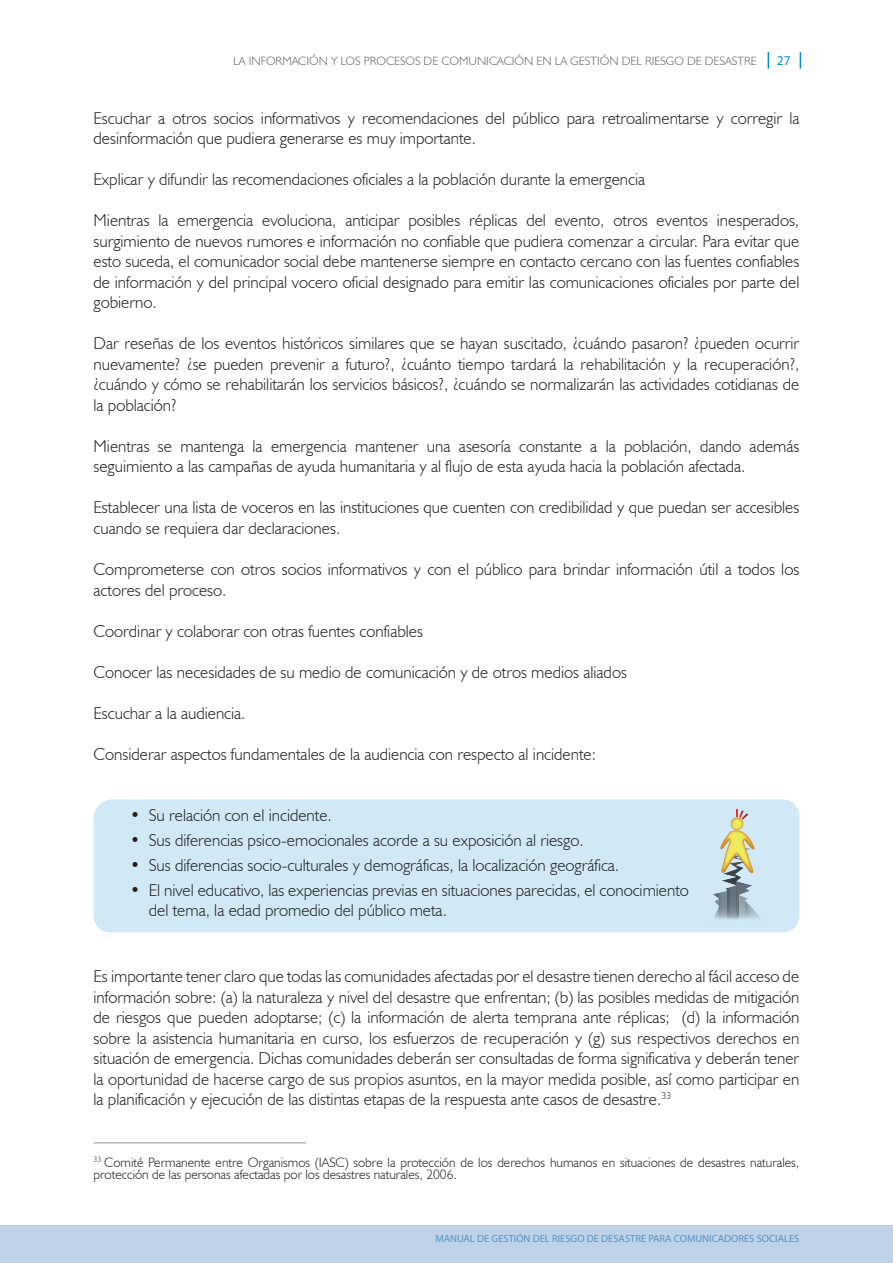
<style>
.page{position:relative;width:893px;height:1263px;background:#fff}
.page>*{position:absolute;margin:0;border:0;box-sizing:border-box;transform-origin:0 0}
._0_texto_normal{font:300 17.1px/20.5px "Humanist 521 BT";color:#231f20}
._0_viñeta{font:300 17.1px/20.5px "Humanist 521 BT";color:#231f20}
.piepag{font:300 13.5px/12px "Humanist 521 BT";color:#231f20}
.t1{font:13.5px "Myriad Pro";color:#0093d0}
.t2{font:300 12px "Humanist 521 BT";color:#636366}
.t3{font:10.5px "Myriad Pro";color:#5792c2}
</style>
<div class="page">
<svg style="left:768px;top:52px;width:1px;height:17px"></svg>
<svg style="left:800px;top:52px;width:1px;height:17px"></svg>
<div style="left:0;top:1226px;width:893px;height:37px;background:#c0d2e8"></div>
<div style="left:94px;top:799px;width:705px;height:133px;background:#d1e8f6"></div>
<hr style="left:94px;top:1142px;width:212px;height:1px;background:#939598">
<svg style="left:702px;top:809px;width:72px;height:119px;background:#c5d4d3"></svg>
<p class="t2" style="left:233px;top:54px;width:525px">LA INFORMACIÓN Y LOS PROCESOS DE COMUNICACIÓN EN LA GESTIÓN DEL RIESGO DE DESASTRE</p>
<p class="t1" style="left:777px;top:52px;width:15px">27</p>
<p class="_0_texto_normal" style="left:94px;top:107px;width:707px">Escuchar a otros socios informativos y recomendaciones del público para retroalimentarse y corregir la desinformación que pudiera generarse es muy importante.</p>
<p class="_0_texto_normal" style="left:94px;top:169px;width:553px">Explicar y difundir las recomendaciones oficiales a la población durante la emergencia</p>
<p class="_0_texto_normal" style="left:94px;top:210px;width:707px;text-align:justify">Mientras la emergencia evoluciona, anticipar posibles réplicas del evento, otros eventos inesperados, surgimiento de nuevos rumores e información no confiable que pudiera comenzar a circular. Para evitar que esto suceda, el comunicador social debe mantenerse siempre en contacto cercano con las fuentes confiables de información y del principal vocero oficial designado para emitir las comunicaciones oficiales por parte del gobierno.</p>
<p class="_0_texto_normal" style="left:94px;top:333px;width:707px;text-align:justify">Dar reseñas de los eventos históricos similares que se hayan suscitado, ¿cuándo pasaron? ¿pueden ocurrir nuevamente? ¿se pueden prevenir a futuro?, ¿cuánto tiempo tardará la rehabilitación y la recuperación?, ¿cuándo y cómo se rehabilitarán los servicios básicos?, ¿cuándo se normalizarán las actividades cotidianas de la población?</p>
<p class="_0_texto_normal" style="left:94px;top:435px;width:707px">Mientras se mantenga la emergencia mantener una asesoría constante a la población, dando además seguimiento a las campañas de ayuda humanitaria y al flujo de esta ayuda hacia la población afectada.</p>
<p class="_0_texto_normal" style="left:94px;top:497px;width:707px">Establecer una lista de voceros en las instituciones que cuenten con credibilidad y que puedan ser accesibles cuando se requiera dar declaraciones.</p>
<p class="_0_texto_normal" style="left:94px;top:559px;width:707px">Comprometerse con otros socios informativos y con el público para brindar información útil a todos los actores del proceso.</p>
<p class="_0_texto_normal" style="left:94px;top:620px;width:331px">Coordinar y colaborar con otras fuentes confiables</p>
<p class="_0_texto_normal" style="left:94px;top:661px;width:535px">Conocer las necesidades de su medio de comunicación y de otros medios aliados</p>
<p class="_0_texto_normal" style="left:94px;top:702px;width:154px">Escuchar a la audiencia.</p>
<p class="_0_texto_normal" style="left:94px;top:743px;width:504px">Considerar aspectos fundamentales de la audiencia con respecto al incidente:</p>
<p class="_0_viñeta" style="left:130px;top:805px;width:203px">• Su relación con el incidente.</p>
<p class="_0_viñeta" style="left:130px;top:830px;width:455px">• Sus diferencias psico-emocionales acorde a su exposición al riesgo.</p>
<p class="_0_viñeta" style="left:130px;top:854px;width:491px">• Sus diferencias socio-culturales y demográficas, la localización geográfica.</p>
<p class="_0_viñeta" style="left:149px;top:879px;width:542px;text-indent:-19px">• El nivel educativo, las experiencias previas en situaciones parecidas, el conocimiento del tema, la edad promedio del público meta.</p>
<p class="_0_texto_normal" style="left:94px;top:965px;width:707px;text-align:justify">Es importante tener claro que todas las comunidades afectadas por el desastre tienen derecho al fácil acceso de información sobre: (a) la naturaleza y nivel del desastre que enfrentan; (b) las posibles medidas de mitigación de riesgos que pueden adoptarse; (c) la información de alerta temprana ante réplicas; (d) la información sobre la asistencia humanitaria en curso, los esfuerzos de recuperación y (g) sus respectivos derechos en situación de emergencia. Dichas comunidades deberán ser consultadas de forma significativa y deberán tener la oportunidad de hacerse cargo de sus propios asuntos, en la mayor medida posible, así como participar en la planificación y ejecución de las distintas etapas de la respuesta ante casos de desastre.<sup>33</sup></p>
<p class="piepag" style="left:94px;top:1156px;width:707px"><sup>33</sup> Comité Permanente entre Organismos (IASC) sobre la protección de los derechos humanos en situaciones de desastres naturales, protección de las personas afectadas por los desastres naturales, 2006.</p>
<p class="t3" style="left:435px;top:1232px;width:365px">MANUAL DE GESTIÓN DEL RIESGO DE DESASTRE PARA COMUNICADORES SOCIALES</p>
</div>
